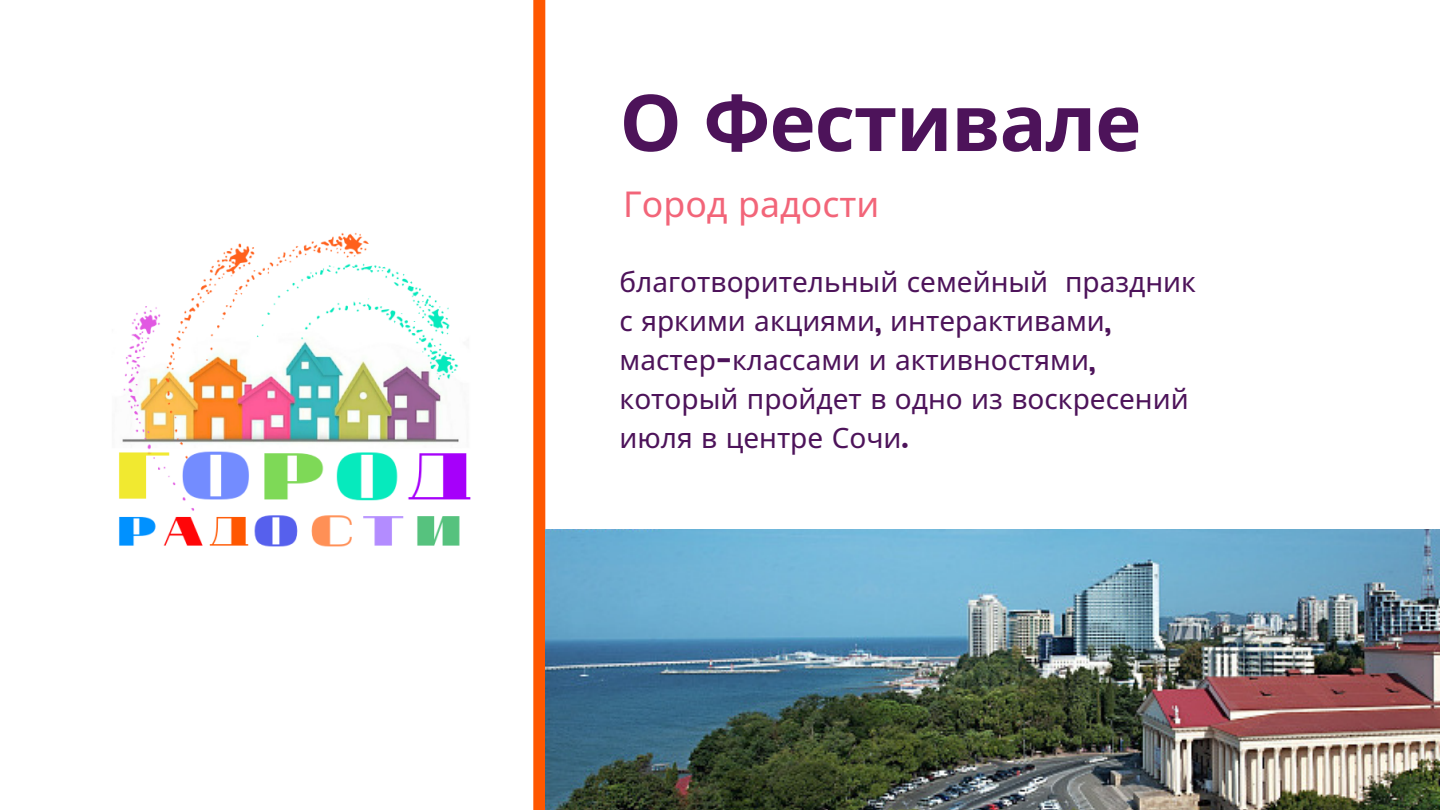
<style>
.page{position:relative;width:1440px;height:810px;background:#fff}
.page>*{position:absolute;margin:0;border:0;box-sizing:border-box;transform-origin:0 0}
.t1{font:700 78.3px "Noto Sans";letter-spacing:-.015em;color:#4d135a}
.t2{font:35.6px "Noto Sans";color:#f26579}
.t3{font:28px/39px "Noto Sans";color:#4d135a}
.s1{font-family:"Poppins"}
</style>
<div class="page">
<div style="left:533px;top:0;width:12px;height:810px;background:#ff5700"></div>
<img style="left:119px;top:232px;width:352px;height:315px">
<img style="left:545px;top:529px;width:895px;height:281px">
<h1 class="t1" style="left:620px;top:67px;width:523px">О Фестивале</h1>
<p class="t2" style="left:623px;top:179px;width:258px">Город радости</p>
<p class="t3" style="left:620px;top:262px;width:578px">благотворительный семейный праздник с яркими акциями<span class="s1">,</span> интерактивами<span class="s1">, </span>мастер<span class="s1">-</span>классами и активностями<span class="s1">, </span>который пройдет в одно из воскресений июля в центре Сочи<span class="s1">.</span></p>
</div>
